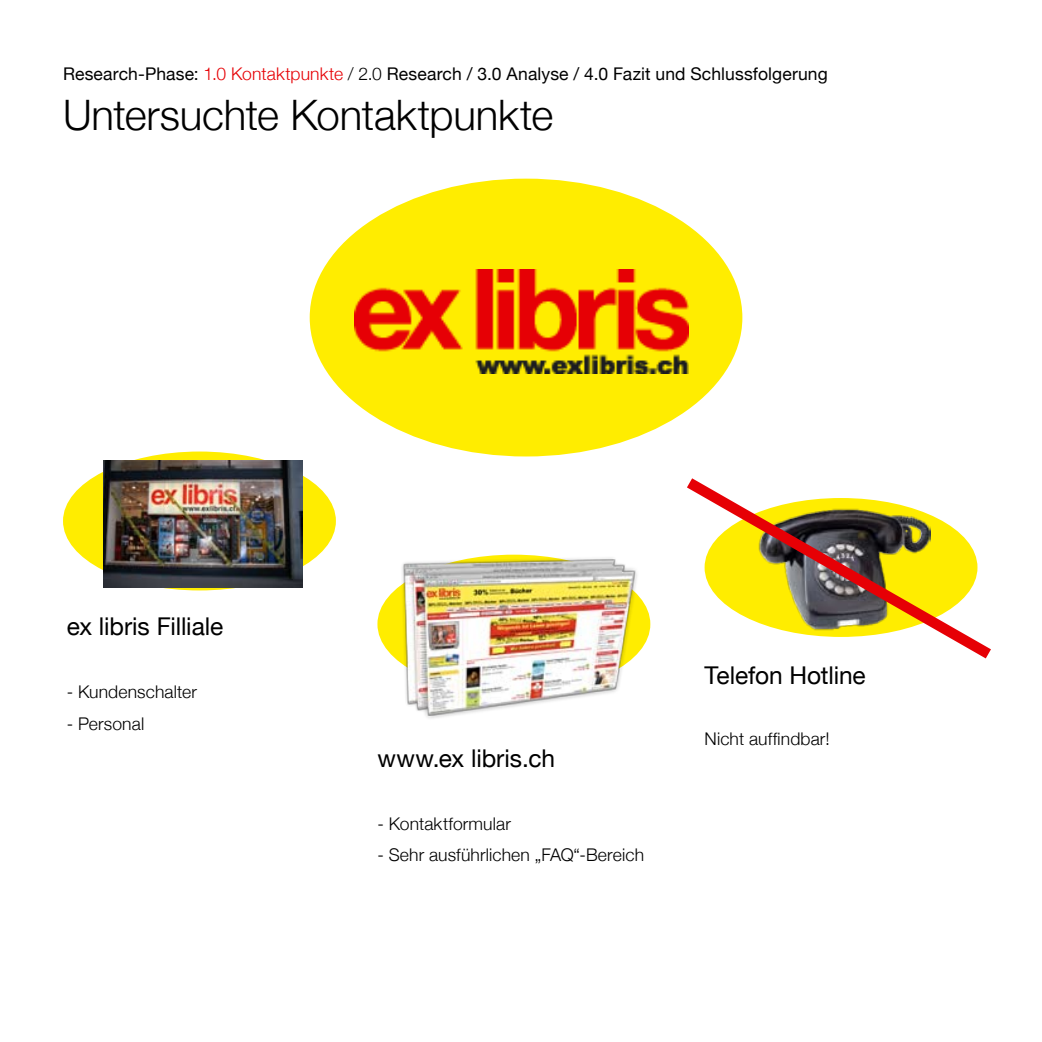
<style>
.page{position:relative;width:1042px;height:1042px;background:#fff}
.page>*{position:absolute;margin:0;border:0;box-sizing:border-box;transform-origin:0 0}
.t1{font:300 42px "Helvetica Neue";letter-spacing:-.005em;color:#000}
.t2{font:24.5px "Helvetica Neue";letter-spacing:-.005em;color:#000}
.t3{font:300 17.5px "Helvetica Neue";letter-spacing:.01em;color:#000}
.t4{font:17.5px "Helvetica Neue";letter-spacing:.005em;color:#000}
.s1{font-weight:300;color:#e60005}
.s2{font-weight:300}
</style>
<div class="page">
<div style="left:310px;top:179px;width:432px;height:277px;background:#ffed00;border-radius:50%"></div>
<img style="left:354px;top:269px;width:334px;height:104px">
<img style="left:392px;top:554px;width:259px;height:165px">
<div style="left:63px;top:451px;width:273px;height:139px;background:#ffed00;border-radius:50%"></div>
<img style="left:103px;top:461px;width:200px;height:126px">
<svg style="left:687px;top:478px;width:304px;height:181px"></svg>
<p class="t4" style="left:63px;top:63px;width:766px">Research-Phase: <span class="s1">1.0 Kontaktpunkte</span> <span class="s2">/ 2.0</span> Research / 3.0 Analyse / 4.0 Fazit und Schlussfolgerung</p>
<h1 class="t1" style="left:63px;top:90px;width:492px">Untersuchte Kontaktpunkte</h1>
<h2 class="t2" style="left:67px;top:612px;width:158px">ex libris Filliale</h2>
<p class="t3" style="left:67px;top:681px;width:132px">- Kundenschalter</p>
<p class="t3" style="left:67px;top:713px;width:79px">- Personal</p>
<h2 class="t2" style="left:377px;top:743px;width:179px">www.ex libris.ch</h2>
<p class="t3" style="left:377px;top:812px;width:135px">- Kontaktformular</p>
<p class="t3" style="left:377px;top:844px;width:268px">- Sehr ausführlichen „FAQ“-Bereich</p>
<h2 class="t2" style="left:704px;top:661px;width:163px">Telefon Hotline</h2>
<p class="t3" style="left:704px;top:728px;width:127px">Nicht auffindbar!</p>
</div>
